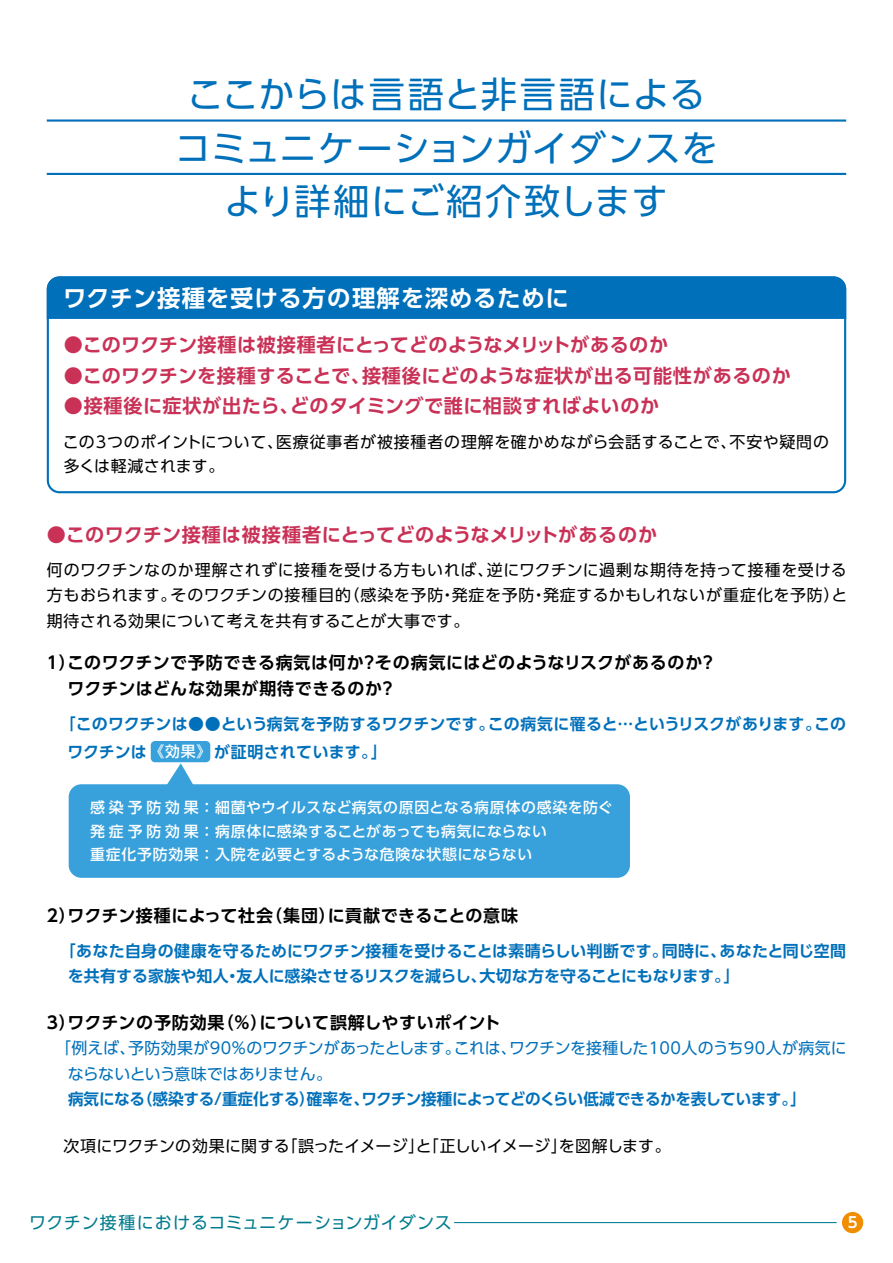
<style>
.page{position:relative;width:893px;height:1263px;background:#fff}
.page>*{position:absolute;margin:0;border:0;box-sizing:border-box;transform-origin:0 0}
.t1{font:36.15px/53.1px "UD Shin Go Pr 6 N";letter-spacing:.02em;color:#0070ba;text-align:center}
.t2{font:700 23.4px "UD Shin Go Pr 6 N De";letter-spacing:.035em;color:#fff}
.t3{font:700 19.2px/30.6px "UD Shin Go Pr 6 N De";letter-spacing:.02em;color:#c93156}
.t4{font:700 19.2px "UD Shin Go Pr 6 N De";letter-spacing:.04em;color:#c93156}
.t5{font:700 16.95px "UD Shin Go Pr 6 N De";letter-spacing:.03em;color:#000}
.t6{font:16.95px "UD Shin Go Pr 6 N";letter-spacing:.05em;color:#007c8e}
.t7{font:700 16.95px "UD Shin Go Pr 6 N De";letter-spacing:.01em;color:#000}
.t8{font:15.9px/23.4px "UD Shin Go Pr 6 N";letter-spacing:.035em;color:#000}
.t9{font:700 15.9px/28.2px "UD Shin Go Pr 6 N De";color:#0070ba}
.t10{font:15.9px/25.5px "UD Shin Go Pr 6 N";letter-spacing:-.01em;color:#0070ba}
.t11{font:700 15.9px "UD Shin Go Pr 6 N De";letter-spacing:-.03em;color:#0070ba}
.t12{font:15.9px "UD Shin Go Pr 6 N";letter-spacing:.015em;color:#0070ba}
.t13{font:15.9px "UD Shin Go Pr 6 N";letter-spacing:-.01em;color:#000}
.t14{font:700 15.9px "UD Shin Go Pr 6 N De";letter-spacing:-.02em;color:#0070ba}
.t15{font:500 14.85px/23.4px "UD Shin Go Pr 6 N";letter-spacing:.04em;color:#fff}
.t16{font:700 14.85px "UD Shin Go Pr 6 N De";color:#fff}
.s1{font-family:"UD Shin Go Pr 6 N";font-weight:500;font-size:14.85px;color:#fff}
</style>
<div class="page">
<div style="left:47px;top:276px;width:799px;height:43px;background:#0070ba"></div>
<div style="left:151px;top:741px;width:59px;height:21px;background:#38a1db;border-radius:4px"></div>
<hr style="left:47px;top:119px;width:799px;height:3px;background:#0070ba">
<hr style="left:47px;top:173px;width:799px;height:2px;background:#0070ba">
<div style="left:69px;top:784px;width:561px;height:94px;background:#38a1db;border-radius:13px"></div>
<svg style="left:166px;top:763px;width:28px;height:22px"></svg>
<div style="left:842px;top:1212px;width:21px;height:21px;background:#f18d00;border-radius:50%"></div>
<hr style="left:454px;top:1222px;width:383px;height:1px;background:#007c8e">
<h1 class="t1" style="left:175px;top:67px;width:544px">ここからは言語と非言語によるコミュニケーションガイダンスをより詳細にご紹介致します</h1>
<h2 class="t2" style="left:63px;top:279px;width:507px">ワクチン接種を受ける方の理解を深めるために</h2>
<p class="t3" style="left:362px;top:329px;width:430px;text-indent:-298px">●このワクチン接種は被接種者にとってどのようなメリットがあるのか<br>接種後にどのような症状が出る可能性があるのか</p>
<p class="t3" style="left:290px;top:359px;width:371px;text-indent:-226px">●このワクチンを接種することで、<br>どのタイミングで誰に相談すればよいのか</p>
<p class="t4" style="left:64px;top:390px;width:236px">●接種後に症状が出たら、</p>
<p class="t8" style="left:276px;top:430px;width:462px">医療従事者が被接種者の理解を確かめながら会話することで、</p>
<p class="t8" style="left:63px;top:430px;width:222px">この3つのポイントについて、多くは軽減されます。</p>
<p class="t8" style="left:729px;top:430px;width:101px">不安や疑問の</p>
<p class="t3" style="left:47px;top:519px;width:612px">●このワクチン接種は被接種者にとってどのようなメリットがあるのか</p>
<p class="t8" style="left:487px;top:558px;width:362px">逆にワクチンに過剰な期待を持って接種を受ける</p>
<p class="t8" style="left:47px;top:558px;width:448px">何のワクチンなのか理解されずに接種を受ける方もいれば、</p>
<p class="t8" style="left:543px;top:583px;width:306px">発症するかもしれないが重症化を予防と）</p>
<p class="t8" style="left:344px;top:583px;width:101px">（感染を予防</p>
<p class="t8" style="left:171px;top:583px;width:182px">そのワクチンの接種目的</p>
<p class="t8" style="left:47px;top:582px;width:424px;line-height:25.5px">方もおられます。<br>期待される効果について考えを共有することが大事です。</p>
<p class="t8" style="left:452px;top:583px;width:84px">発症を予防</p>
<p class="t8" style="left:440px;top:583px;width:17px">・</p>
<p class="t8" style="left:531px;top:583px;width:17px">・</p>
<p class="t5" style="left:375px;top:648px;width:329px">その病気にはどのようなリスクがあるのか</p>
<p class="t5" style="left:67px;top:648px;width:298px">このワクチンで予防できる病気は何か</p>
<p class="t5" style="left:47px;top:648px;width:31px">1）</p>
<p class="t5" style="left:361px;top:648px;width:19px">？</p>
<p class="t5" style="left:699px;top:648px;width:19px">?</p>
<p class="t5" style="left:68px;top:675px;width:316px">ワクチンはどんな効果が期待できるのか</p>
<p class="t5" style="left:379px;top:675px;width:19px">?</p>
<p class="t9" style="left:488px;top:709px;width:335px">この病気に罹ると…というリスクがあります。</p>
<p class="t9" style="left:371px;top:709px;width:125px;text-indent:-311px">「このワクチンは●●という病気を予防するワクチンです。「</p>
<p class="t9" style="left:814px;top:709px;width:33px">この</p>
<p class="t9" style="left:68px;top:737px;width:311px">ワクチンは<span class="s1">《効果》</span>が証明されています。</p>
<p class="t15" style="left:90px;top:795px;width:524px">感染予防効果：細菌やウイルスなど病気の原因となる病原体の感染を防ぐ発症予防効果：病原体に感染することがあっても病気にならない<br>重症化予防効果：入院を必要とするような危険な状態にならない</p>
<p class="t7" style="left:68px;top:902px;width:207px">ワクチン接種によって社会</p>
<p class="t5" style="left:47px;top:902px;width:31px">2）</p>
<p class="t5" style="left:265px;top:902px;width:72px">（集団）</p>
<p class="t5" style="left:328px;top:902px;width:192px">に貢献できることの意味</p>
<p class="t9" style="left:60px;top:936px;width:609px">「あなた自身の健康を守るためにワクチン接種を受けることは素晴らしい判断です。</p>
<p class="t14" style="left:719px;top:938px;width:128px">あなたと同じ空間</p>
<p class="t9" style="left:662px;top:936px;width:66px">同時に、</p>
<p class="t9" style="left:236px;top:961px;width:251px">友人に感染させるリスクを減らし、</p>
<p class="t9" style="left:68px;top:961px;width:162px">を共有する家族や知人</p>
<p class="t9" style="left:479px;top:961px;width:252px">大切な方を守ることにもなります。</p>
<p class="t9" style="left:724px;top:961px;width:17px">「</p>
<p class="t9" style="left:225px;top:961px;width:17px">・</p>
<p class="t5" style="left:259px;top:1008px;width:243px">について誤解しやすいポイント</p>
<p class="t5" style="left:47px;top:1008px;width:31px">3）</p>
<p class="t5" style="left:217px;top:1008px;width:52px">（％）</p>
<p class="t5" style="left:68px;top:1008px;width:159px">ワクチンの予防効果</p>
<p class="t10" style="left:68px;top:1035px;width:266px;text-indent:-13px">「例えば、<br>ならないという意味ではありません。</p>
<p class="t10" style="left:128px;top:1035px;width:334px">予防効果が90％のワクチンがあったとします。</p>
<p class="t12" style="left:509px;top:1035px;width:339px">ワクチンを接種した100人のうち90人が病気に</p>
<p class="t10" style="left:454px;top:1035px;width:65px">これは、</p>
<p class="t11" style="left:361px;top:1086px;width:446px">ワクチン接種によってどのくらい低減できるかを表しています「。</p>
<p class="t9" style="left:137px;top:1085px;width:180px">（感染する/重症化する）</p>
<p class="t9" style="left:68px;top:1085px;width:79px">病気になる</p>
<p class="t9" style="left:307px;top:1085px;width:63px">確率を、</p>
<p class="t13" style="left:281px;top:1133px;width:287px">「誤ったイメージ 「と」 正しいイメージ」</p>
<p class="t8" style="left:47px;top:1133px;width:244px">　次項にワクチンの効果に関する</p>
<p class="t8" style="left:559px;top:1133px;width:113px">を図解します。</p>
<p class="t6" style="left:29px;top:1209px;width:424px">ワクチン接種におけるコミュニケーションガイダンス</p>
<p class="t16" style="left:848px;top:1210px;width:11px">5</p>
</div>
